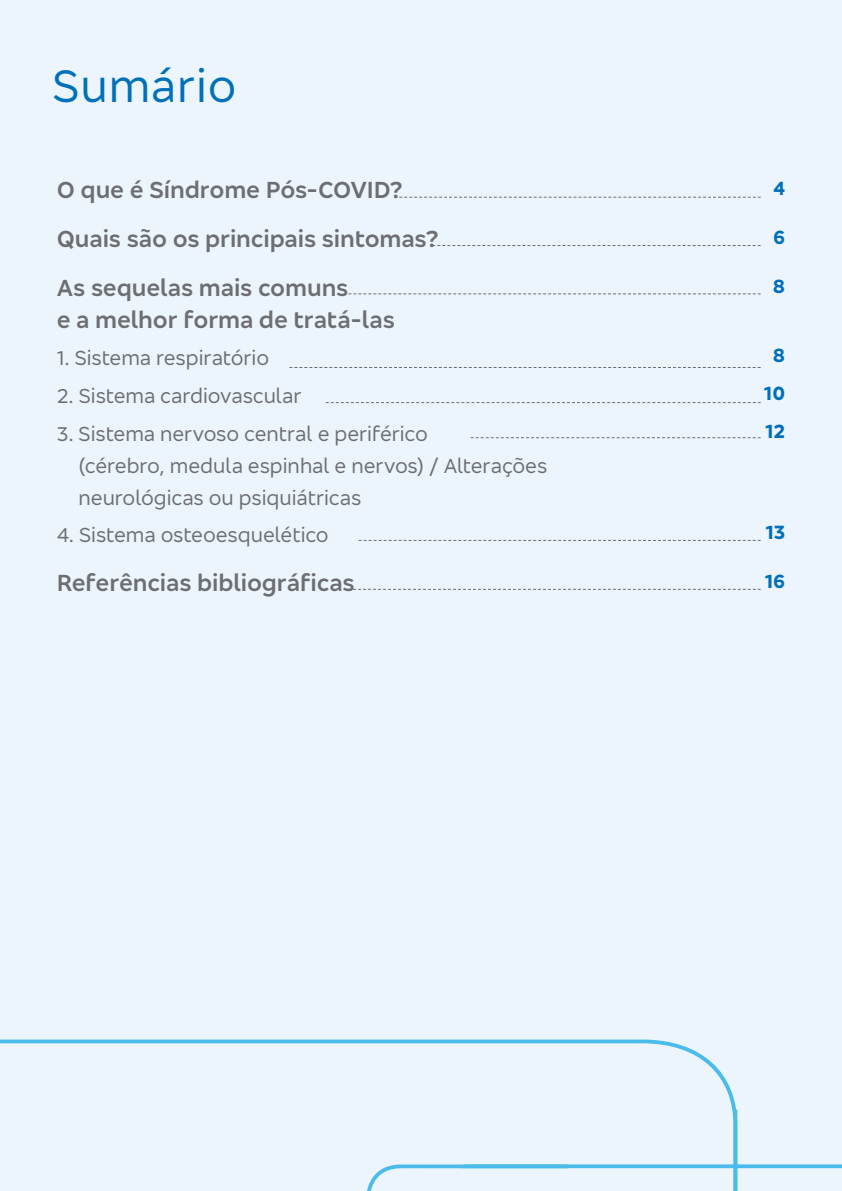
<style>
.page{position:relative;width:842px;height:1191px;background:#ecf5fc}
.page>*{position:absolute;margin:0;border:0;box-sizing:border-box;transform-origin:0 0}
.t1{font:47px "Bradesco Sans";letter-spacing:.015em;color:#0070ba}
.t2{font:600 24px/49px "Bradesco Sans";letter-spacing:-.005em;color:#6d6e71}
.t3{font:21px/32px "Bradesco Sans";letter-spacing:-.005em;color:#6d6e71}
.t4{font:700 20px/37.6px "Bradesco Sans";color:#006fba;text-align:center}
</style>
<div class="page">
<svg style="left:394px;top:197px;width:367px;height:1px"></svg>
<svg style="left:348px;top:589px;width:413px;height:1px"></svg>
<svg style="left:359px;top:540px;width:402px;height:1px"></svg>
<svg style="left:471px;top:437px;width:290px;height:1px"></svg>
<svg style="left:326px;top:402px;width:435px;height:1px"></svg>
<svg style="left:289px;top:367px;width:472px;height:1px"></svg>
<svg style="left:348px;top:293px;width:413px;height:1px"></svg>
<svg style="left:432px;top:245px;width:329px;height:1px"></svg>
<svg style="left:0;top:1039px;width:736px;height:70px"></svg>
<svg style="left:367px;top:1109px;width:475px;height:82px"></svg>
<h1 class="t1" style="left:52px;top:56px;width:186px">Sumário</h1>
<p class="t2" style="left:57px;top:164px;width:383px">O que é Síndrome Pós-COVID?<br>Quais são os principais sintomas?<br>As sequelas mais comuns</p>
<p class="t2" style="left:57px;top:294px;width:340px">e a melhor forma de tratá-las</p>
<p class="t3" style="left:57px;top:341px;width:214px">1. Sistema respiratório</p>
<p class="t3" style="left:57px;top:379px;width:246px">2. Sistema cardiovascular</p>
<p class="t3" style="left:79px;top:417px;width:470px;text-indent:-22px">3. Sistema nervoso central e periférico<br>(cérebro, medula espinhal e nervos) / Alterações neurológicas ou psiquiátricas</p>
<p class="t3" style="left:57px;top:518px;width:274px">4. Sistema osteoesquelético</p>
<p class="t2" style="left:57px;top:557px;width:300px">Referências bibliográficas</p>
<p class="t4" style="left:773px;top:168px;width:14px">4</p>
<p class="t4" style="left:773px;top:217px;width:13px">6</p>
<p class="t4" style="left:773px;top:266px;width:14px">8</p>
<p class="t4" style="left:764px;top:336px;width:23px">8<br>10<br>12</p>
<p class="t4" style="left:765px;top:513px;width:21px">13</p>
<p class="t4" style="left:765px;top:562px;width:22px">16</p>
</div>
